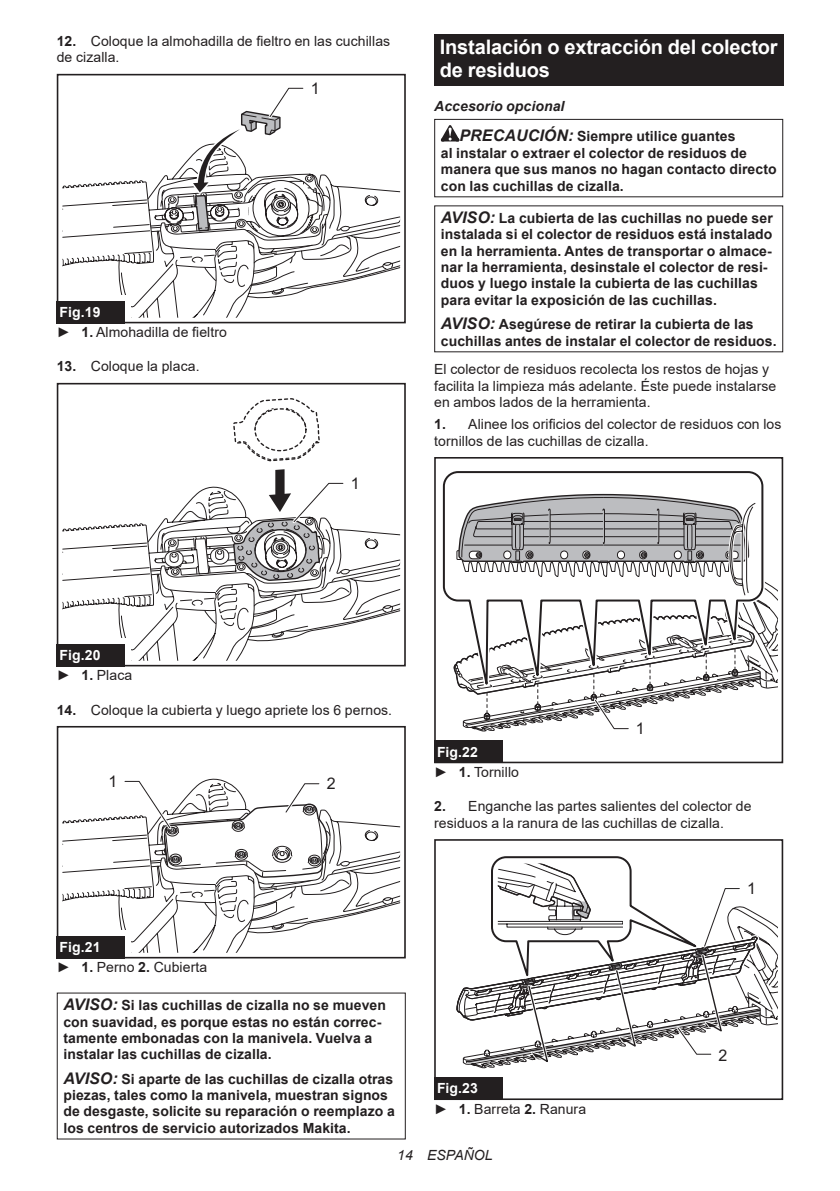
<style>
.page{position:relative;width:840px;height:1191px;background:#fff}
.page>*{position:absolute;margin:0;border:0;box-sizing:border-box;transform-origin:0 0}
.t1{font:700 20px/23.4px "Arial";letter-spacing:-.01em;color:#fff}
.t2{font:16px "Arial";color:#231f20}
.t3{font:700 14px/16.4px "Arial";letter-spacing:.005em;color:#231f20}
.t4{font:14px/16.4px "Arial";letter-spacing:.005em;color:#231f20}
.t5{font:700 14px/20.2px "Arial";color:#fff}
.t6{font:italic 14px "Arial";letter-spacing:.005em;color:#231f20}
.s1{font-weight:700}
.s2{font-weight:700;color:#fff}
.s3{font-style:italic}
.s4{font-style:italic;font-size:16px}
.s5{font-weight:400;color:#231f20}
.s6{color:#231f20}
</style>
<div class="page">
<svg style="left:62px;top:174px;width:338px;height:144px"></svg>
<div style="left:57px;top:295px;width:73px;height:28px;background:#fff"></div>
<div style="left:57px;top:74px;width:348px;height:249px;border:2px solid #231f20"></div>
<svg style="left:164px;top:87px;width:154px;height:150px"></svg>
<div style="left:57px;top:301px;width:68px;height:22px;background:#231f20"></div>
<svg style="left:62px;top:523px;width:338px;height:138px"></svg>
<div style="left:57px;top:638px;width:73px;height:28px;background:#fff"></div>
<div style="left:57px;top:383px;width:348px;height:283px;border:2px solid #231f20"></div>
<svg style="left:160px;top:399px;width:186px;height:198px"></svg>
<div style="left:57px;top:644px;width:68px;height:22px;background:#231f20"></div>
<svg style="left:62px;top:814px;width:338px;height:138px"></svg>
<div style="left:57px;top:930px;width:73px;height:28px;background:#fff"></div>
<div style="left:57px;top:726px;width:348px;height:232px;border:2px solid #231f20"></div>
<svg style="left:122px;top:778px;width:207px;height:111px"></svg>
<div style="left:57px;top:935px;width:68px;height:23px;background:#231f20"></div>
<div style="left:434px;top:34px;width:348px;height:52px;background:#231f20"></div>
<svg style="left:440px;top:125px;width:19px;height:16px"></svg>
<div style="left:434px;top:119px;width:348px;height:78px;border:1px solid #231f20"></div>
<svg style="left:442px;top:471px;width:322px;height:125px"></svg>
<div style="left:434px;top:457px;width:348px;height:306px;border:2px solid #231f20"></div>
<svg style="left:446px;top:493px;width:331px;height:239px"></svg>
<div style="left:434px;top:740px;width:68px;height:23px;background:#231f20"></div>
<div style="left:434px;top:839px;width:348px;height:261px;border:2px solid #231f20"></div>
<svg style="left:456px;top:856px;width:321px;height:211px"></svg>
<div style="left:434px;top:1077px;width:68px;height:23px;background:#231f20"></div>
<p class="t4" style="left:57px;top:33px;width:335px"><span class="s1">12.</span> Coloque la almohadilla de fieltro en las cuchillas de cizalla.</p>
<p class="t2" style="left:310px;top:77px;width:10px">1</p>
<p class="t4" style="left:57px;top:301px;width:172px;line-height:20.2px"><span class="s2">Fig.19<br></span>► <span class="s1">1.</span> Almohadilla de fieltro</p>
<p class="t4" style="left:57px;top:358px;width:144px"><span class="s1">13.</span> Coloque la placa.</p>
<p class="t2" style="left:350px;top:472px;width:10px">1</p>
<h1 class="t1" style="left:439px;top:36px;width:339px">Instalación o extracción del colector de residuos</h1>
<p class="t3" style="left:459px;top:91px;width:277px;line-height:30.6px;text-indent:-25px"><span class="s3">Accesorio opcional<br></span><span class="s4">PRECAUCIÓN:</span> Siempre utilice guantes</p>
<p class="t3" style="left:440px;top:145px;width:337px">al instalar o extraer el colector de residuos de manera que sus manos no hagan contacto directo con las cuchillas de cizalla.</p>
<p class="t3" style="left:440px;top:210px;width:333px"><span class="s4">AVISO:</span> La cubierta de las cuchillas no puede ser instalada si el colector de residuos está instalado en la herramienta. Antes de transportar o almace&shy;nar la herramienta, desinstale el colector de resi&shy;duos y luego instale la cubierta de las cuchillas para evitar la exposición de las cuchillas.</p>
<p class="t3" style="left:440px;top:316px;width:337px"><span class="s4">AVISO:</span> Asegúrese de retirar la cubierta de las cuchillas antes de instalar el colector de residuos.</p>
<p class="t4" style="left:434px;top:361px;width:343px">El colector de residuos recolecta los restos de hojas y facilita la limpieza más adelante. Éste puede instalarse en ambos lados de la herramienta.</p>
<p class="t4" style="left:434px;top:416px;width:348px"><span class="s1">1.</span> Alinee los orificios del colector de residuos con los tornillos de las cuchillas de cizalla.</p>
<p class="t5" style="left:57px;top:645px;width:77px">Fig.20<br><span class="s5">►</span> <span class="s6">1.</span> <span class="s5">Placa</span></p>
<p class="t4" style="left:57px;top:701px;width:337px"><span class="s1">14.</span> Coloque la cubierta y luego apriete los 6 pernos.</p>
<p class="t2" style="left:108px;top:770px;width:10px">1</p>
<p class="t2" style="left:326px;top:772px;width:10px">2</p>
<p class="t4" style="left:57px;top:936px;width:152px;line-height:20.2px"><span class="s2">Fig.21<br></span>► <span class="s1">1.</span> Perno <span class="s1">2.</span> Cubierta</p>
<p class="t3" style="left:63px;top:997px;width:324px"><span class="s4">AVISO:</span> Si las cuchillas de cizalla no se mueven con suavidad, es porque estas no están correc&shy;tamente embonadas con la manivela. Vuelva a instalar las cuchillas de cizalla.</p>
<p class="t3" style="left:63px;top:1070px;width:333px"><span class="s4">AVISO:</span> Si aparte de las cuchillas de cizalla otras piezas, tales como la manivela, muestran signos de desgaste, solicite su reparación o reemplazo a los centros de servicio autorizados Makita.</p>
<p class="t2" style="left:635px;top:717px;width:10px">1</p>
<p class="t4" style="left:434px;top:741px;width:86px;line-height:20.2px"><span class="s2">Fig.22<br></span>► <span class="s1">1.</span> Tornillo</p>
<p class="t4" style="left:434px;top:798px;width:319px"><span class="s1">2.</span> Enganche las partes salientes del colector de residuos a la ranura de las cuchillas de cizalla.</p>
<p class="t4" style="left:434px;top:1078px;width:153px;line-height:20.2px"><span class="s2">Fig.23<br></span>► <span class="s1">1.</span> Barreta <span class="s1">2.</span> Ranura</p>
<p class="t2" style="left:746px;top:877px;width:10px">1</p>
<p class="t2" style="left:718px;top:1043px;width:10px">2</p>
<p class="t6" style="left:397px;top:1146px;width:97px">14 ESPAÑOL</p>
</div>
